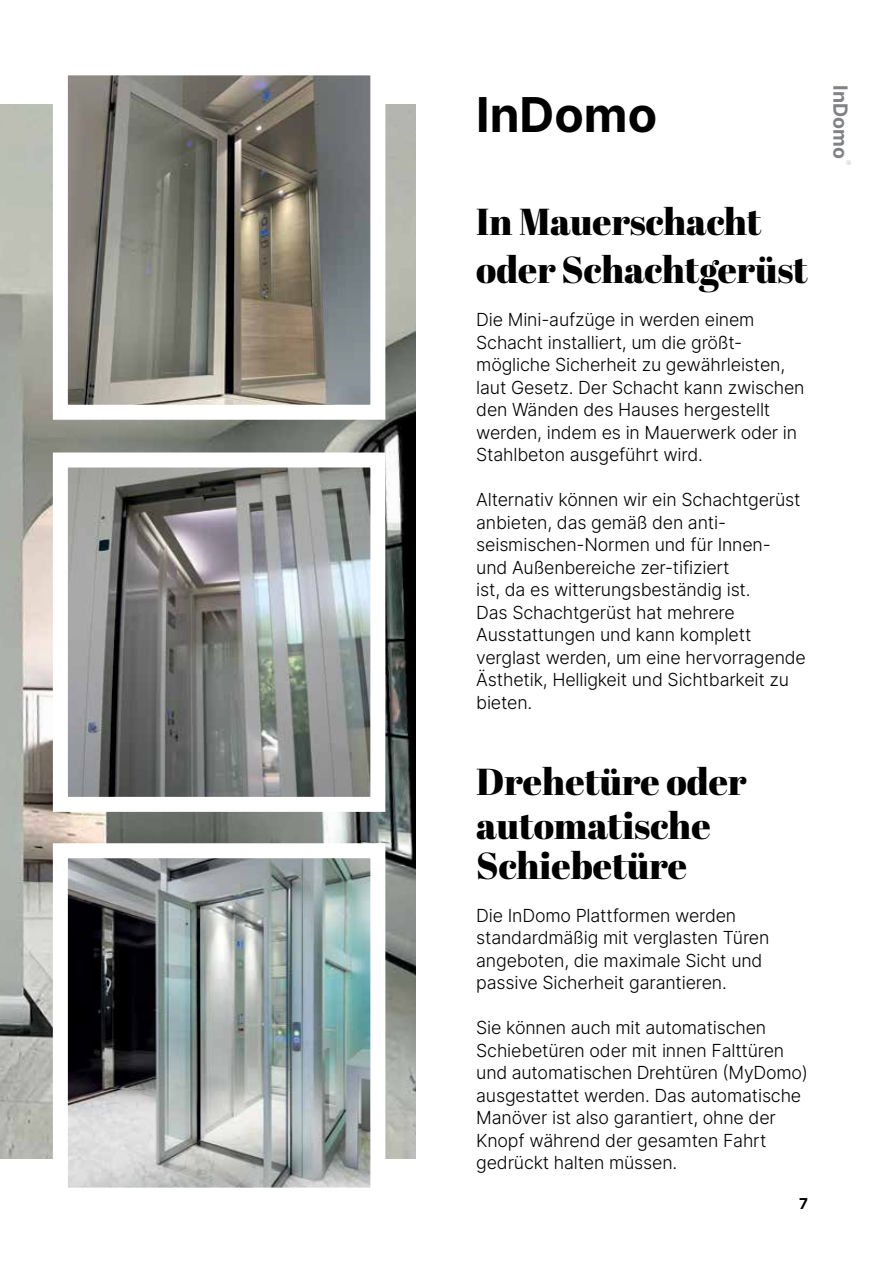
<style>
.page{position:relative;width:893px;height:1263px;background:#fff}
.page>*{position:absolute;margin:0;border:0;box-sizing:border-box;transform-origin:0 0}
.t1{font:48px "Inter";color:#000}
.t2{font:37.5px/48.2px "Abril Fatface";color:#000}
.t3{font:19.5px "Inter";letter-spacing:.005em;color:#808285}
.t4{font:18px/22.5px "Inter";letter-spacing:-.01em;color:#000}
.t5{font:15px "Inter";color:#000}
.t6{font:7.8px "Inter";color:#808285}
</style>
<div class="page">
<img style="left:0;top:105px;width:415px;height:1053px">
<img style="left:69px;top:859px;width:300px;height:327px">
<div style="left:53px;top:843px;width:332px;height:359px;border:15px solid #fff"></div>
<img style="left:69px;top:468px;width:300px;height:328px">
<div style="left:53px;top:452px;width:332px;height:360px;border:15px solid #fff"></div>
<img style="left:69px;top:76px;width:300px;height:328px">
<div style="left:53px;top:60px;width:332px;height:360px;border:15px solid #fff"></div>
<h1 class="t1" style="left:476px;top:79px;width:182px">InDomo</h1>
<h2 class="t2" style="left:476px;top:197px;width:333px">In Mauerschacht oder Schachtgerüst</h2>
<p class="t4" style="left:476px;top:308px;width:330px">Die Mini-aufzüge in werden einem Schacht installiert, um die größt&shy;mögliche Sicherheit zu gewährleisten, laut Gesetz. Der Schacht kann zwischen den Wänden des Hauses hergestellt werden, indem es in Mauerwerk oder in Stahlbeton ausgeführt wird.</p>
<p class="t4" style="left:476px;top:488px;width:331px">Alternativ können wir ein Schachtgerüst anbieten, das gemäß den anti&shy;seismischen-Normen und für Innen&shy;und Außenbereiche zer-tifiziert<br>ist, da es witterungsbeständig ist.<br>Das Schachtgerüst hat mehrere Ausstattungen und kann komplett verglast werden, um eine hervorragende Ästhetik, Helligkeit und Sichtbarkeit zu bieten.</p>
<h2 class="t2" style="left:476px;top:758px;width:272px;line-height:44.5px">Drehetüre oder automatische</h2>
<h2 class="t2" style="left:476px;top:840px;width:212px">Schiebetüre</h2>
<p class="t4" style="left:476px;top:903px;width:295px">Die InDomo Plattformen werden standardmäßig mit verglasten Türen angeboten, die maximale Sicht und passive Sicherheit garantieren.</p>
<p class="t4" style="left:476px;top:1016px;width:333px">Sie können auch mit automatischen Schiebetüren oder mit innen Falttüren und automatischen Drehtüren (MyDomo) ausgestattet werden. Das automatische Manöver ist also garantiert, ohne der Knopf während der gesamten Fahrt gedrückt halten müssen.</p>
<p class="t5" style="left:799px;top:1193px;width:10px">7</p>
<p class="t3" style="left:855px;top:85px;width:76px;rotate:90deg">InDomo</p>
<p class="t6" style="left:854px;top:160px;width:7px;rotate:90deg">®</p>
</div>
